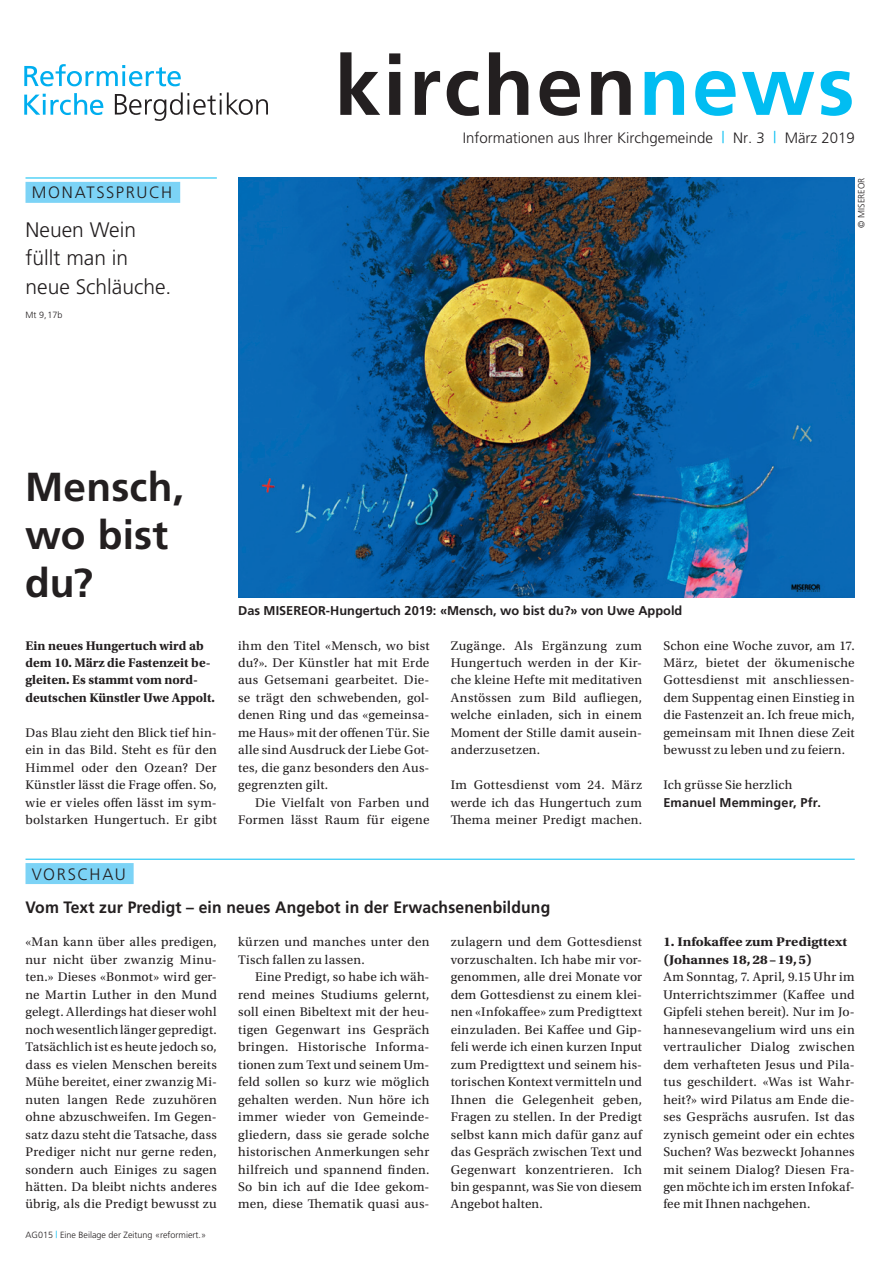
<style>
.page{position:relative;width:893px;height:1263px;background:#fff}
.page>*{position:absolute;margin:0;border:0;box-sizing:border-box;transform-origin:0 0}
.t1{font:700 83.4px "Frutiger";letter-spacing:.03em;color:#231f20}
.t2{font:700 40.5px/48px "Frutiger";letter-spacing:.005em;color:#231f20}
.t3{font:300 21px/28.5px "Frutiger";color:#231f20}
.t4{font:700 16.5px "Frutiger";letter-spacing:.01em;color:#231f20;scale:.95 1}
.t5{font:300 16.5px "Frutiger";letter-spacing:.095em;color:#231f20}
.t6{font:300 15px "Frutiger";color:#231f20}
.t7{font:13.2px/17.4px "Utopia Std";letter-spacing:.015em;color:#231f20;text-align:justify}
.t8{font:700 13.2px/17.4px "Utopia Std";color:#231f20}
.t9{font:700 13.2px/17.4px "Utopia Std";color:#231f20;scale:1.08 1}
.t10{font:700 12.75px "Frutiger";color:#231f20}
.t11{font:300 9px "Frutiger";color:#231f20}
.s1{color:#01bdf2}
.s2{font-size:16.2px;color:#01bdf2}
.s3{font-size:9.75px;color:#01bdf2}
</style>
<div class="page">
<svg style="left:24px;top:64px;width:157px;height:22px"></svg>
<svg style="left:24px;top:93px;width:79px;height:22px"></svg>
<svg style="left:115px;top:92px;width:106px;height:29px"></svg>
<svg style="left:227px;top:92px;width:41px;height:23px"></svg>
<hr style="left:26px;top:859px;width:828px;height:1px;background:#01bdf2">
<div style="left:26px;top:863px;width:108px;height:21px;background:#7cd3f6"></div>
<hr style="left:26px;top:178px;width:191px;height:1px;background:#01bdf2">
<div style="left:26px;top:182px;width:154px;height:21px;background:#7cd3f6"></div>
<img style="left:238px;top:178px;width:616px;height:419px">
<h1 class="t1" style="left:334px;top:52px;width:522px">kirchen<span class="s1">news</span></h1>
<p class="t5" style="left:32px;top:186px;width:142px">MONATSSPRUCH</p>
<h3 class="t3" style="left:26px;top:217px;width:147px">Neuen Wein füllt man in neue Schläuche.</h3>
<p class="t11" style="left:26px;top:312px;width:39px">Mt 9, 17b</p>
<p class="t6" style="left:463px;top:132px;width:393px">Informationen aus Ihrer Kirchgemeinde <span class="s2">|</span> Nr. 3 <span class="s2">|</span> März 2019</p>
<p class="t11" style="left:857px;top:228px;width:51px;rotate:-90deg">© MISEREOR</p>
<h2 class="t2" style="left:25px;top:466px;width:160px">Mensch, wo bist du?</h2>
<p class="t8" style="left:26px;top:638px;width:191px">Ein neues Hungertuch wird ab dem 10. März die Fastenzeit be&shy;gleiten. Es stammt vom nord&shy;deutschen Künstler Uwe Appolt.</p>
<p class="t7" style="left:26px;top:725px;width:193px">Das Blau zieht den Blick tief hin&shy;ein in das Bild. Steht es für den Himmel oder den Ozean? Der Künstler lässt die Frage offen. So, wie er vieles offen lässt im sym&shy;bolstarken Hungertuch. Er gibt</p>
<p class="t10" style="left:238px;top:605px;width:445px">Das MISEREOR-Hungertuch 2019: «Mensch, wo bist du?» von Uwe Appold</p>
<p class="t7" style="left:238px;top:638px;width:193px">ihm den Titel «Mensch, wo bist du?». Der Künstler hat mit Erde aus Getsemani gearbeitet. Die&shy;se trägt den schwebenden, gol&shy;denen Ring und das «gemeinsa&shy;me Haus» mit der offenen Tür. Sie alle sind Ausdruck der Liebe Got&shy;tes, die ganz besonders den Aus&shy;gegrenzten gilt.</p>
<p class="t7" style="left:238px;top:795px;width:193px;text-align:right">Die Vielfalt von Farben und<br>Formen lässt Raum für eigene</p>
<p class="t7" style="left:450px;top:638px;width:193px">Zugänge. Als Ergänzung zum Hungertuch werden in der Kir&shy;che kleine Hefte mit meditativen Anstössen zum Bild aufliegen, welche einladen, sich in einem Moment der Stille damit ausein&shy;anderzusetzen.</p>
<p class="t7" style="left:450px;top:777px;width:193px">Im Gottesdienst vom 24. März werde ich das Hungertuch zum Thema meiner Predigt machen.</p>
<p class="t7" style="left:663px;top:638px;width:193px">Schon eine Woche zuvor, am 17.<br>März, bietet der ökumenische Gottesdienst mit anschliessen&shy;dem Suppentag einen Einstieg in die Fastenzeit an. Ich freue mich, gemeinsam mit Ihnen diese Zeit bewusst zu leben und zu feiern.</p>
<p class="t7" style="left:663px;top:777px;width:130px">Ich grüsse Sie herzlich</p>
<p class="t10" style="left:663px;top:797px;width:159px">Emanuel Memminger, Pfr.</p>
<p class="t5" style="left:32px;top:867px;width:95px">VORSCHAU</p>
<p class="t4" style="left:26px;top:901px;width:554px">Vom Text zur Predigt – ein neues Angebot in der Erwachsenenbildung</p>
<p class="t7" style="left:26px;top:935px;width:193px">«Man kann über alles predigen, nur nicht über zwanzig Minu&shy;ten.» Dieses «Bonmot» wird ger&shy;ne Martin Luther in den Mund gelegt. Allerdings hat dieser wohl noch wesentlich länger gepredigt.<br>Tatsächlich ist es heute jedoch so, dass es vielen Menschen bereits Mühe bereitet, einer zwanzig Mi&shy;nuten langen Rede zuzuhören ohne abzuschweifen. Im Gegen&shy;satz dazu steht die Tatsache, dass Prediger nicht nur gerne reden, sondern auch Einiges zu sagen hätten. Da bleibt nichts anderes übrig, als die Predigt bewusst zu</p>
<p class="t7" style="left:238px;top:935px;width:193px">kürzen und manches unter den<br>Tisch fallen zu lassen.</p>
<p class="t7" style="left:238px;top:970px;width:193px;text-indent:17px">Eine Predigt, so habe ich wäh&shy;rend meines Studiums gelernt, soll einen Bibeltext mit der heu&shy;tigen Gegenwart ins Gespräch bringen. Historische Informa&shy;tionen zum Text und seinem Um&shy;feld sollen so kurz wie möglich gehalten werden. Nun höre ich immer wieder von Gemeinde&shy;gliedern, dass sie gerade solche historischen Anmerkungen sehr hilfreich und spannend finden.<br>So bin ich auf die Idee gekom&shy;men, diese Thematik quasi aus-</p>
<p class="t11" style="left:26px;top:1231px;width:182px">AG015 <span class="s3">|</span> Eine Beilage der Zeitung «reformiert.»</p>
<p class="t7" style="left:450px;top:935px;width:193px">zulagern und dem Gottesdienst vorzuschalten. Ich habe mir vor&shy;genommen, alle drei Monate vor dem Gottesdienst zu einem klei&shy;nen «Infokaffee» zum Predigttext einzuladen. Bei Kaffee und Gip&shy;feli werde ich einen kurzen Input zum Predigttext und seinem his&shy;torischen Kontext vermitteln und Ihnen die Gelegenheit geben, Fragen zu stellen. In der Predigt selbst kann mich dafür ganz auf das Gespräch zwischen Text und Gegenwart konzentrieren. Ich bin gespannt, was Sie von diesem Angebot halten.</p>
<p class="t9" style="left:663px;top:935px;width:172px">1. Infokaffee zum Predigttext (Johannes 18, 28 – 19, 5)</p>
<p class="t7" style="left:663px;top:970px;width:193px">Am Sonntag, 7. April, 9.15 Uhr im Unterrichtszimmer (Kaffee und Gipfeli stehen bereit). Nur im Jo&shy;hannesevangelium wird uns ein vertraulicher Dialog zwischen dem verhafteten Jesus und Pila&shy;tus geschildert. «Was ist Wahr&shy;heit?» wird Pilatus am Ende die&shy;ses Gesprächs ausrufen. Ist das zynisch gemeint oder ein echtes Suchen? Was bezweckt Johannes mit seinem Dialog? Diesen Fra&shy;gen möchte ich im ersten Infokaf&shy;fee mit Ihnen nachgehen.</p>
</div>
